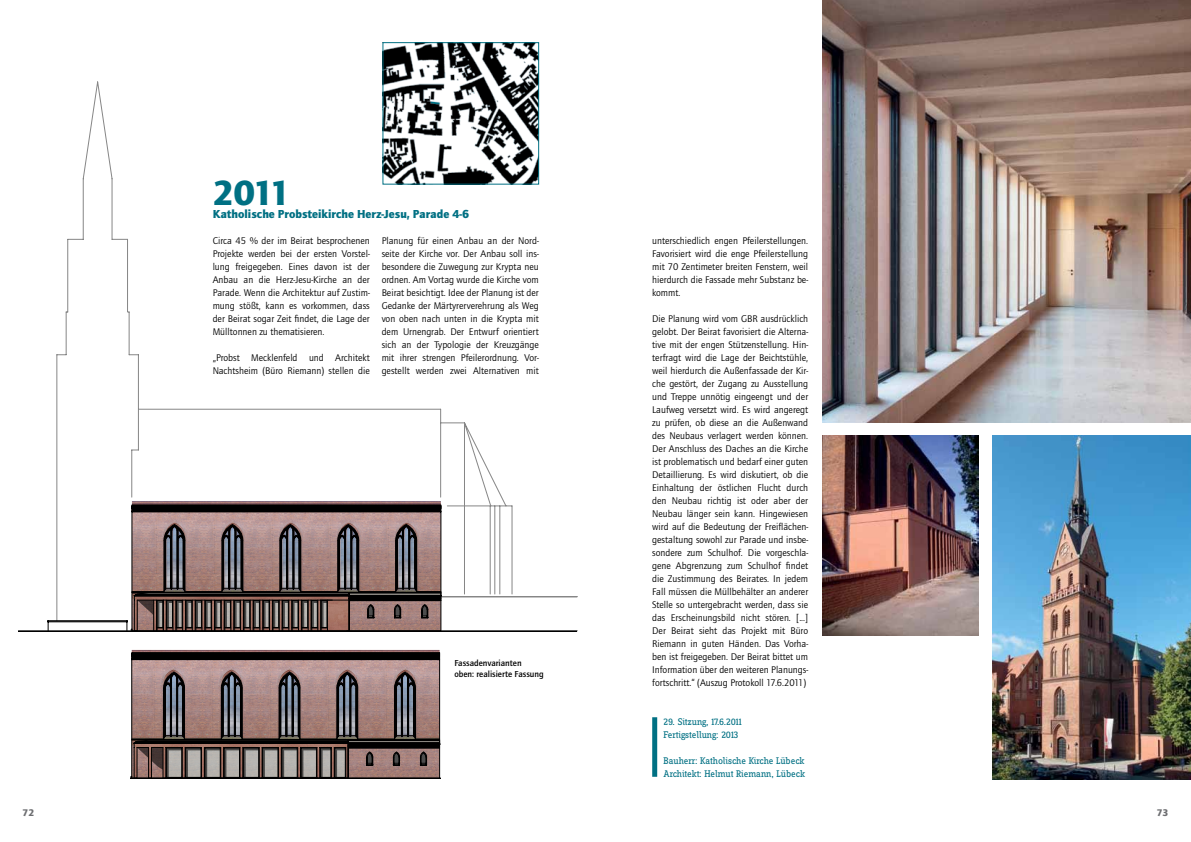
<style>
.page{position:relative;width:1191px;height:842px;background:#fff}
.page>*{position:absolute;margin:0;border:0;box-sizing:border-box;transform-origin:0 0}
.t1{font:900 36px "Quay Itc T";color:#007083}
.t2{font:900 12px "Quay Itc T";color:#007083}
.t3{font:10px/13px "Quay Itc T";color:#000;text-align:justify}
.t4{font:10px/13px "Zine Slab Dis";letter-spacing:-.01em;color:#007083}
.t5{font:900 10px "Quay Itc T";color:#6d6e71}
.t6{font:700 9px/11px "Quay Itc T";color:#000}
</style>
<div class="page">
<img style="left:992px;top:436px;width:199px;height:344px">
<img style="left:822px;top:0;width:369px;height:422px">
<img style="left:822px;top:436px;width:156px;height:199px">
<div style="left:652px;top:717px;width:5px;height:60px;background:#007083"></div>
<svg style="left:57px;top:82px;width:520px;height:539px"></svg>
<hr style="left:48px;top:620px;width:79px;height:1px;background:#000">
<hr style="left:48px;top:622px;width:79px;height:1px;background:#000">
<svg style="left:127px;top:505px;width:314px;height:126px"></svg>
<hr style="left:18px;top:631px;width:559px;height:1px;background:#000">
<svg style="left:130px;top:650px;width:311px;height:128px"></svg>
<hr style="left:130px;top:778px;width:311px;height:1px;background:#000">
<img style="left:385px;top:45px;width:152px;height:137px">
<h1 class="t1" style="left:213px;top:172px;width:79px">2011</h1>
<p class="t2" style="left:213px;top:207px;width:258px">Katholische Probsteikirche Herz-Jesu, Parade 4-6</p>
<p class="t3" style="left:213px;top:234px;width:159px">Circa 45 % der im Beirat besprochenen Projekte werden bei der ersten Vorstel&shy;lung freigegeben. Eines davon ist der Anbau an die Herz-Jesu-Kirche an der Parade. Wenn die Architektur auf Zustim&shy;mung stößt, kann es vorkommen, dass der Beirat sogar Zeit findet, die Lage der Mülltonnen zu thematisieren.</p>
<p class="t3" style="left:213px;top:351px;width:159px">„Probst Mecklenfeld und Architekt<br>Nachtsheim (Büro Riemann) stellen die</p>
<p class="t3" style="left:382px;top:234px;width:159px">Planung für einen Anbau an der Nord&shy;seite der Kirche vor. Der Anbau soll ins&shy;besondere die Zuwegung zur Krypta neu ordnen. Am Vortag wurde die Kirche vom Beirat besichtigt. Idee der Planung ist der Gedanke der Märtyrerverehrung als Weg von oben nach unten in die Krypta mit dem Urnengrab. Der Entwurf orientiert sich an der Typologie der Kreuzgänge mit ihrer strengen Pfeilerordnung. Vor&shy;gestellt werden zwei Alternativen mit</p>
<p class="t6" style="left:454px;top:657px;width:91px">Fassadenvarianten oben: realisierte Fassung</p>
<p class="t3" style="left:652px;top:234px;width:157px">unterschiedlich engen Pfeilerstellungen.<br>Favorisiert wird die enge Pfeilerstellung mit 70 Zentimeter breiten Fenstern, weil hierdurch die Fassade mehr Substanz be&shy;kommt.</p>
<p class="t3" style="left:652px;top:312px;width:157px">Die Planung wird vom GBR ausdrücklich gelobt. Der Beirat favorisiert die Alterna&shy;tive mit der engen Stützenstellung. Hin&shy;terfragt wird die Lage der Beichtstühle, weil hierdurch die Außenfassade der Kir&shy;che gestört, der Zugang zu Ausstellung und Treppe unnötig eingeengt und der Laufweg versetzt wird. Es wird angeregt zu prüfen, ob diese an die Außenwand des Neubaus verlagert werden können.<br>Der Anschluss des Daches an die Kirche ist problematisch und bedarf einer guten Detaillierung. Es wird diskutiert, ob die Einhaltung der östlichen Flucht durch den Neubau richtig ist oder aber der Neubau länger sein kann. Hingewiesen wird auf die Bedeutung der Freiflächen&shy;gestaltung sowohl zur Parade und insbe&shy;sondere zum Schulhof. Die vorgeschla&shy;gene Abgrenzung zum Schulhof findet die Zustimmung des Beirates. In jedem Fall müssen die Müllbehälter an anderer Stelle so untergebracht werden, dass sie das Erscheinungsbild nicht stören. [...] Der Beirat sieht das Projekt mit Büro Riemann in guten Händen. Das Vorha&shy;ben ist freigegeben. Der Beirat bittet um Information über den weiteren Planungs&shy;fortschritt.“ (Auszug Protokoll 17.6.2011)</p>
<p class="t4" style="left:663px;top:716px;width:80px">29. Sitzung, 17.6.2011<br>Fertigstellung: 2013</p>
<p class="t4" style="left:663px;top:755px;width:143px">Bauherr: Katholische Kirche Lübeck<br>Architekt: Helmut Riemann, Lübeck</p>
<p class="t5" style="left:23px;top:806px;width:13px">72</p>
<p class="t5" style="left:1156px;top:806px;width:13px">73</p>
</div>
